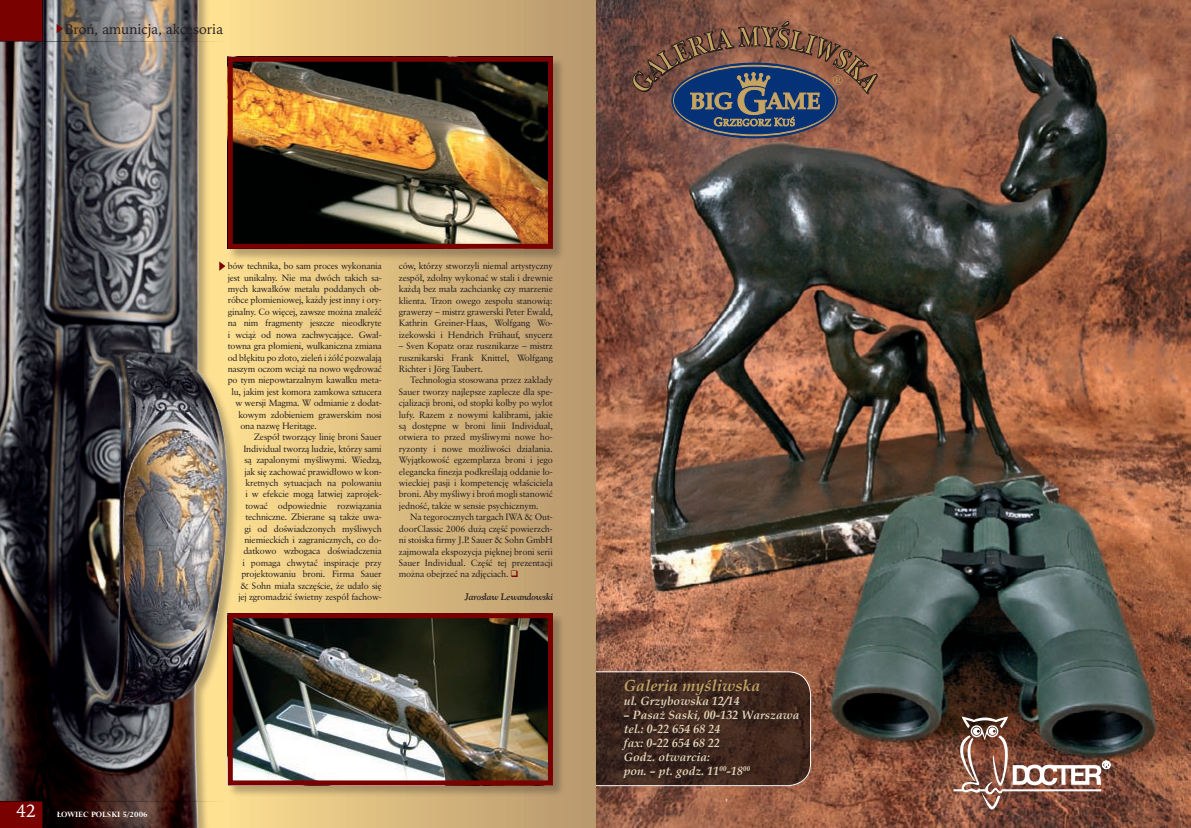
<style>
.page{position:relative;width:1191px;height:828px;background:#fff}
.page>*{position:absolute;margin:0;border:0;box-sizing:border-box;transform-origin:0 0}
.t1{font:18px "Iowan Old St PL";color:#fff}
.t2{font:italic 700 16px "Book Antiqua";color:#c7a361}
.t3{font:14px "Iowan Old St PL";color:#231f20}
.t4{font:14px "Class Garmnd PL";color:#c7a361}
.t5{font:italic 700 12px/14px "Book Antiqua";color:#e7d4b5}
.t6{font:9px/11.4px "Class Garmnd PL";letter-spacing:-.02em;color:#231f20;text-align:justify}
.t7{font:italic 700 9px "Goudy Ol St PL";letter-spacing:-.015em;color:#231f20}
.t8{font:700 8px "Lapidary 333 PL";color:#fff}
.s1{color:#790100}
</style>
<div class="page">
<img style="left:595px;top:0;width:596px;height:828px">
<div style="left:674px;top:67px;width:161px;height:67px;background:#053276;border-radius:50%"></div>
<img style="left:953px;top:716px;width:157px;height:93px">
<svg style="left:574px;top:672px;width:236px;height:114px;background:#442e25"></svg>
<svg style="left:621px;top:678px;width:233px;height:127px;background:#56372b"></svg>
<svg style="left:307px;top:0;width:288px;height:828px;background:#cfb079"></svg>
<div style="left:0;top:0;width:307px;height:828px;background:#f4d68c"></div>
<img style="left:0;top:0;width:231px;height:828px">
<div style="left:0;top:801px;width:42px;height:27px;background:#790100"></div>
<div style="left:0;top:0;width:42px;height:41px;background:#790100"></div>
<svg style="left:57px;top:24px;width:6px;height:9px"></svg>
<svg style="left:0;top:801px;width:228px;height:1px"></svg>
<svg style="left:42px;top:600px;width:1px;height:228px"></svg>
<svg style="left:42px;top:0;width:1px;height:228px"></svg>
<svg style="left:0;top:41px;width:228px;height:1px"></svg>
<svg style="left:219px;top:261px;width:6px;height:10px"></svg>
<div style="left:227px;top:56px;width:342px;height:209px;background:#231f20;opacity:.3"></div>
<img style="left:234px;top:63px;width:313px;height:180px">
<div style="left:228px;top:57px;width:325px;height:192px;border:5px solid #790100"></div>
<div style="left:227px;top:612px;width:342px;height:189px;background:#231f20;opacity:.3"></div>
<img style="left:234px;top:619px;width:313px;height:160px">
<div style="left:228px;top:613px;width:325px;height:172px;border:5px solid #790100"></div>
<svg style="left:629px;top:20px;width:253px;height:106px"></svg>
<h3 class="t3" style="left:65px;top:20px;width:160px">Broń, amunicja, akcesoria</h3>
<h3 class="t4" style="left:832px;top:71px;width:13px">®</h3>
<h1 class="t1" style="left:16px;top:799px;width:21px">42</h1>
<p class="t8" style="left:57px;top:809px;width:92px">ŁOWIEC POLSKI 5/2006</p>
<p class="t6" style="left:228px;top:260px;width:156px">bów technika, bo sam proces wykonania</p>
<p class="t6" style="left:228px;top:272px;width:155px">jest unikalny. Nie ma dwóch takich sa-</p>
<p class="t6" style="left:228px;top:283px;width:156px">mych kawałków metalu poddanych ob-</p>
<p class="t6" style="left:228px;top:294px;width:156px">róbce płomieniowej, każdy jest inny i ory-</p>
<p class="t6" style="left:228px;top:306px;width:155px">ginalny. Co więcej, zawsze można znaleźć</p>
<p class="t6" style="left:228px;top:317px;width:156px">na nim fragmenty jeszcze nieodkryte</p>
<p class="t6" style="left:228px;top:329px;width:155px">i wciąż od nowa zachwycające. Gwał-</p>
<p class="t6" style="left:228px;top:340px;width:156px">towna gra płomieni, wulkaniczna zmiana</p>
<p class="t6" style="left:228px;top:351px;width:156px">od błękitu po złoto, zieleń i żółć pozwalają</p>
<p class="t6" style="left:228px;top:363px;width:156px">naszym oczom wciąż na nowo wędrować</p>
<p class="t6" style="left:228px;top:374px;width:156px">po tym niepowtarzalnym kawałku meta-</p>
<p class="t6" style="left:231px;top:386px;width:152px">lu, jakim jest komora zamkowa sztucera</p>
<p class="t6" style="left:235px;top:397px;width:148px">w wersji Magma. W odmianie z dodat-</p>
<p class="t6" style="left:238px;top:408px;width:145px">kowym zdobieniem grawerskim nosi</p>
<p class="t6" style="left:240px;top:420px;width:78px">ona nazwę Heritage.</p>
<p class="t6" style="left:254px;top:431px;width:130px">Zespół tworzący linię broni Sauer</p>
<p class="t6" style="left:243px;top:443px;width:140px">Individual tworzą ludzie, którzy sami</p>
<p class="t6" style="left:244px;top:454px;width:139px">są zapalonymi myśliwymi. Wiedzą,</p>
<p class="t6" style="left:244px;top:465px;width:139px">jak się zachować prawidłowo w kon-</p>
<p class="t6" style="left:245px;top:477px;width:138px">kretnych sytuacjach na polowaniu</p>
<p class="t6" style="left:245px;top:488px;width:138px">i w efekcie mogą łatwiej zaprojek-</p>
<p class="t6" style="left:245px;top:500px;width:138px">tować odpowiednie rozwiązania</p>
<p class="t6" style="left:245px;top:511px;width:138px">techniczne. Zbierane są także uwa-</p>
<p class="t6" style="left:244px;top:522px;width:139px">gi od doświadczonych myśliwych</p>
<p class="t6" style="left:244px;top:534px;width:139px">niemieckich i zagranicznych, co do-</p>
<p class="t6" style="left:243px;top:545px;width:140px">datkowo wzbogaca doświadczenia</p>
<p class="t6" style="left:242px;top:557px;width:141px">i pomaga chwytać inspiracje przy</p>
<p class="t6" style="left:241px;top:568px;width:142px">projektowaniu broni. Firma Sauer</p>
<p class="t6" style="left:240px;top:579px;width:143px">&amp; Sohn miała szczęście, że udało się</p>
<p class="t6" style="left:238px;top:591px;width:145px">jej zgromadzić świetny zespół fachow-</p>
<p class="t6" style="left:399px;top:260px;width:156px">ców, którzy stworzyli niemal artystyczny zespół, zdolny wykonać w stali i drewnie każdą bez mała zachciankę czy marzenie klienta. Trzon owego zespołu stanowią: grawerzy – mistrz grawerski Peter Ewald, Kathrin Greiner-Haas, Wolfgang Wo&shy;izekowski i Hendrich Frühauf, snycerz</p>
<p class="t6" style="left:399px;top:340px;width:156px">– Sven Kopatz oraz rusznikarze – mistrz rusznikarski Frank Knittel, Wolfgang Richter i Jörg Taubert.</p>
<p class="t6" style="left:399px;top:374px;width:156px;text-indent:11px">Technologia stosowana przez zakłady Sauer tworzy najlepsze zaplecze dla spe&shy;cjalizacji broni, od stopki kolby po wylot lufy. Razem z nowymi kalibrami, jakie są dostępne w broni linii Individual, otwiera to przed myśliwymi nowe ho&shy;ryzonty i nowe możliwości działania.<br>Wyjątkowość egzemplarza broni i jego elegancka finezja podkreślają oddanie ło&shy;wieckiej pasji i kompetencję właściciela broni. Aby myśliwy i broń mogli stanowić jedność, także w sensie psychicznym.</p>
<p class="t6" style="left:399px;top:511px;width:156px;text-indent:11px">Na tegorocznych targach IWA &amp; Out&shy;doorClassic 2006 dużą część powierzch&shy;ni stoiska firmy J.P. Sauer &amp; Sohn GmbH zajmowała ekspozycja pięknej broni serii Sauer Individual. Część tej prezentacji można obejrzeć na zdjęciach. <span class="s1">❑</span></p>
<p class="t7" style="left:465px;top:591px;width:90px">Jarosław Lewandowski</p>
<h2 class="t2" style="left:624px;top:675px;width:138px">Galeria myśliwska</h2>
<h3 class="t5" style="left:624px;top:694px;width:117px">ul. Grzybowska 12/14</h3>
<h3 class="t5" style="left:624px;top:708px;width:177px">– Pasaż Saski, 00-132 Warszawa tel.: 0-22 654 68 24<br>fax: 0-22 654 68 22<br>Godz. otwarcia:<br>pon. – pt. godz. 11<sup>00</sup>-18<sup>00</sup></h3>
</div>
